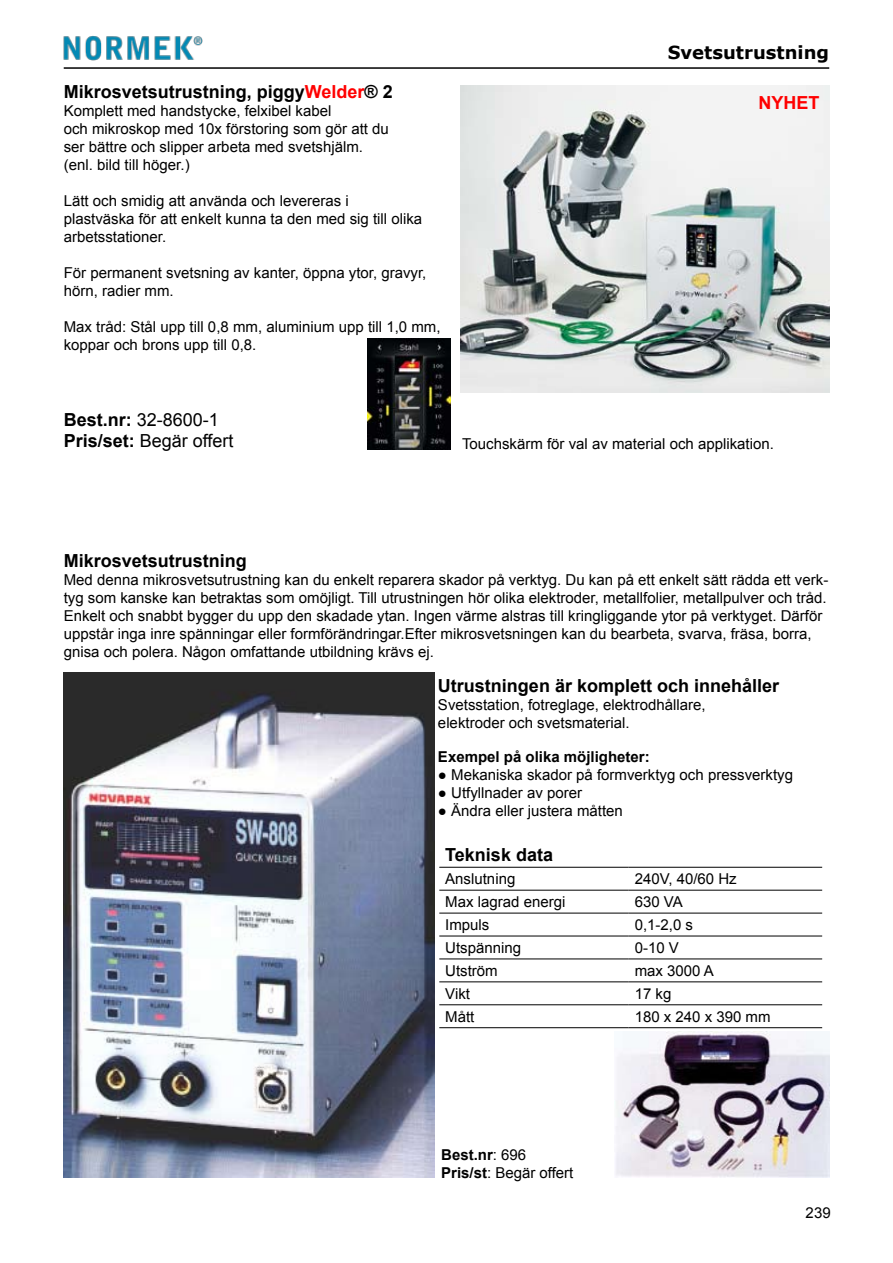
<style>
.page{position:relative;width:893px;height:1263px;background:#fff}
.page>*{position:absolute;margin:0;border:0;box-sizing:border-box;transform-origin:0 0}
.t1{font:700 18px "Arial";color:#000}
.t2{font:18px/21.6px "Arial";color:#000}
.t3{font:700 18px "Verdana";color:#000}
.t4{font:700 18px "Arial";color:#f00}
.t5{font:15px/18px "Arial";color:#000}
.t6{font:700 15px "Arial";color:#000}
.s1{color:#f00}
.s2{font-weight:700}
</style>
<div class="page">
<hr style="left:64px;top:67px;width:765px;height:2px;background:#000">
<img style="left:63px;top:36px;width:140px;height:25px">
<img style="left:64px;top:673px;width:370px;height:505px">
<img style="left:615px;top:1031px;width:214px;height:147px">
<hr style="left:439px;top:867px;width:190px;height:1px;background:#000">
<hr style="left:629px;top:867px;width:193px;height:1px;background:#000">
<hr style="left:439px;top:890px;width:190px;height:1px;background:#000">
<hr style="left:629px;top:890px;width:193px;height:1px;background:#000">
<hr style="left:439px;top:913px;width:190px;height:1px;background:#000">
<hr style="left:629px;top:913px;width:193px;height:1px;background:#000">
<hr style="left:439px;top:936px;width:190px;height:1px;background:#000">
<hr style="left:629px;top:936px;width:193px;height:1px;background:#000">
<hr style="left:439px;top:959px;width:190px;height:1px;background:#000">
<hr style="left:629px;top:959px;width:193px;height:1px;background:#000">
<hr style="left:439px;top:981px;width:190px;height:1px;background:#000">
<hr style="left:629px;top:981px;width:193px;height:1px;background:#000">
<hr style="left:439px;top:1004px;width:190px;height:1px;background:#000">
<hr style="left:629px;top:1004px;width:193px;height:1px;background:#000">
<hr style="left:439px;top:1027px;width:190px;height:1px;background:#000">
<hr style="left:629px;top:1027px;width:193px;height:1px;background:#000">
<img style="left:460px;top:85px;width:369px;height:307px">
<img style="left:367px;top:338px;width:84px;height:111px">
<p class="t1" style="left:64px;top:80px;width:330px">Mikrosvetsutrustning, piggy<span class="s1">Welder</span>® 2</p>
<p class="t5" style="left:64px;top:102px;width:327px">Komplett med handstycke, felxibel kabel<br>och mikroskop med 10x förstoring som gör att du ser bättre och slipper arbeta med svetshjälm. (enl. bild till höger.)</p>
<p class="t5" style="left:64px;top:192px;width:360px">Lätt och smidig att använda och levereras i plastväska för att enkelt kunna ta den med sig till olika arbetsstationer.</p>
<p class="t5" style="left:64px;top:264px;width:364px">För permanent svetsning av kanter, öppna ytor, gravyr, hörn, radier mm.</p>
<p class="t5" style="left:64px;top:318px;width:378px">Max tråd: Stål upp till 0,8 mm, aluminium upp till 1,0 mm, koppar och brons upp till 0,8.</p>
<p class="t3" style="left:668px;top:41px;width:163px">Svetsutrustning</p>
<p class="t4" style="left:759px;top:91px;width:63px">NYHET</p>
<p class="t2" style="left:64px;top:409px;width:171px"><span class="s2">Best.nr:</span> 32-8600-1<br><span class="s2">Pris/set:</span> Begär offert</p>
<p class="t5" style="left:462px;top:435px;width:313px">Touchskärm för val av material och applikation.</p>
<p class="t1" style="left:64px;top:549px;width:185px">Mikrosvetsutrustning</p>
<p class="t5" style="left:64px;top:571px;width:766px">Med denna mikrosvetsutrustning kan du enkelt reparera skador på verktyg. Du kan på ett enkelt sätt rädda ett verk&shy;tyg som kanske kan betraktas som omöjligt. Till utrustningen hör olika elektroder, metallfolier, metallpulver och tråd.<br>Enkelt och snabbt bygger du upp den skadade ytan. Ingen värme alstras till kringliggande ytor på verktyget. Därför uppstår inga inre spänningar eller formförändringar.Efter mikrosvetsningen kan du bearbeta, svarva, fräsa, borra, gnisa och polera. Någon omfattande utbildning krävs ej.</p>
<p class="t1" style="left:438px;top:674px;width:343px">Utrustningen är komplett och innehåller</p>
<p class="t5" style="left:438px;top:696px;width:269px">Svetsstation, fotreglage, elektrodhållare, elektroder och svetsmaterial.</p>
<p class="t6" style="left:438px;top:746px;width:213px">Exempel på olika möjligheter:</p>
<p class="t5" style="left:438px;top:765px;width:357px">● Mekaniska skador på formverktyg och pressverktyg</p>
<p class="t5" style="left:438px;top:783px;width:146px">● Utfyllnader av porer</p>
<p class="t5" style="left:438px;top:801px;width:186px">● Ändra eller justera måtten</p>
<p class="t1" style="left:445px;top:843px;width:109px">Teknisk data</p>
<p class="t5" style="left:445px;top:870px;width:72px">Anslutning</p>
<p class="t5" style="left:635px;top:870px;width:104px">240V, 40/60 Hz</p>
<p class="t5" style="left:445px;top:893px;width:122px">Max lagrad energi</p>
<p class="t5" style="left:635px;top:893px;width:50px">630 VA</p>
<p class="t5" style="left:445px;top:916px;width:46px">Impuls</p>
<p class="t5" style="left:635px;top:916px;width:60px">0,1-2,0 s</p>
<p class="t5" style="left:445px;top:939px;width:77px">Utspänning</p>
<p class="t5" style="left:635px;top:939px;width:46px">0-10 V</p>
<p class="t5" style="left:445px;top:962px;width:54px">Utström</p>
<p class="t5" style="left:635px;top:962px;width:81px">max 3000 A</p>
<p class="t5" style="left:445px;top:985px;width:26px">Vikt</p>
<p class="t5" style="left:635px;top:985px;width:38px">17 kg</p>
<p class="t5" style="left:445px;top:1007px;width:31px">Mått</p>
<p class="t5" style="left:635px;top:1007px;width:137px">180 x 240 x 390 mm</p>
<p class="t5" style="left:441px;top:1146px;width:134px"><span class="s2">Best.nr</span>: 696<br><span class="s2">Pris/st</span>: Begär offert</p>
<p class="t5" style="left:806px;top:1203px;width:27px">239</p>
</div>
